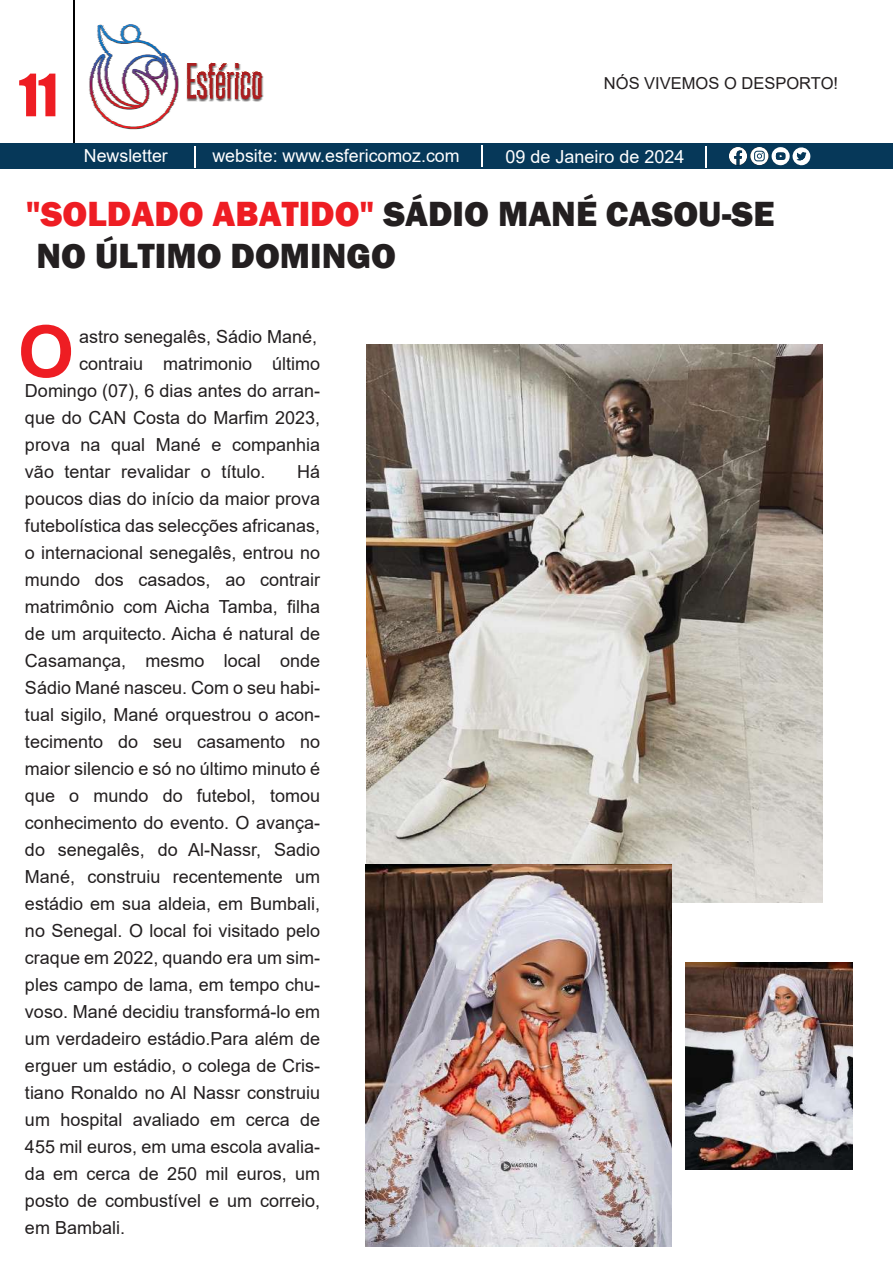
<style>
.page{position:relative;width:893px;height:1263px;background:#fff}
.page>*{position:absolute;margin:0;border:0;box-sizing:border-box;transform-origin:0 0}
.t1{font:700 72px "Arial";color:#ee1d23}
.t2{font:54px "Impact";color:#ee1d23;scale:.94 1}
.t3{font:800 36px/42.2px "Franklin Gothic";color:#231f20}
.t4{font:18px/27px "Arial";color:#231f20;text-align:justify}
.t5{font:18px "Arial";color:#fff}
.t6{font:16.5px "Arial";color:#231f20}
.s1{color:#ee1d23}
</style>
<div class="page">
<div style="left:0;top:144px;width:893px;height:25px;background:#063859"></div>
<svg style="left:705px;top:146px;width:1px;height:22px"></svg>
<svg style="left:195px;top:146px;width:1px;height:22px"></svg>
<svg style="left:729px;top:147px;width:18px;height:18px"></svg>
<svg style="left:750px;top:147px;width:18px;height:18px"></svg>
<svg style="left:754px;top:151px;width:11px;height:10px"></svg>
<svg style="left:482px;top:146px;width:1px;height:21px"></svg>
<svg style="left:771px;top:147px;width:40px;height:19px"></svg>
<hr style="left:73px;top:0;width:2px;height:142px;background:#000001">
<svg style="left:89px;top:24px;width:175px;height:106px"></svg>
<img style="left:367px;top:345px;width:455px;height:557px">
<img style="left:366px;top:864px;width:306px;height:382px">
<img style="left:685px;top:962px;width:167px;height:207px">
<h2 class="t2" style="left:19px;top:53px;width:43px">11</h2>
<p class="t6" style="left:604px;top:71px;width:236px">NÓS VIVEMOS O DESPORTO!</p>
<p class="t5" style="left:84px;top:143px;width:86px">Newsletter</p>
<p class="t5" style="left:212px;top:143px;width:249px">website: www.esfericomoz.com</p>
<p class="t5" style="left:505px;top:144px;width:181px">09 de Janeiro de 2024</p>
<h3 class="t3" style="left:26px;top:192px;width:750px"><span class="s1">"SOLDADO ABATIDO"</span> SÁDIO MANÉ CASOU-SE<br>NO ÚLTIMO DOMINGO</h3>
<h1 class="t1" style="left:18px;top:301px;width:58px">O</h1>
<p class="t4" style="left:79px;top:323px;width:240px">astro senegalês, Sádio Mané,</p>
<p class="t4" style="left:79px;top:350px;width:243px">contraiu matrimonio último</p>
<p class="t4" style="left:25px;top:377px;width:297px">Domingo (07), 6 dias antes do arran-</p>
<p class="t4" style="left:25px;top:404px;width:297px">que do CAN Costa do Marfim 2023,</p>
<p class="t4" style="left:25px;top:431px;width:297px">prova na qual Mané e companhia</p>
<p class="t4" style="left:25px;top:458px;width:242px">vão tentar revalidar o título.</p>
<p class="t4" style="left:25px;top:458px;width:297px;text-indent:272px">Há poucos dias do início da maior prova futebolística das selecções africanas, o internacional senegalês, entrou no mundo dos casados, ao contrair matrimônio com Aicha Tamba, filha de um arquitecto. Aicha é natural de Casamança, mesmo local onde Sádio Mané nasceu. Com o seu habi&shy;tual sigilo, Mané orquestrou o acon&shy;tecimento do seu casamento no maior silencio e só no último minuto é que o mundo do futebol, tomou conhecimento do evento. O avança&shy;do senegalês, do Al-Nassr, Sadio Mané, construiu recentemente um estádio em sua aldeia, em Bumbali, no Senegal. O local foi visitado pelo craque em 2022, quando era um sim&shy;ples campo de lama, em tempo chu&shy;voso. Mané decidiu transformá-lo em um verdadeiro estádio.Para além de erguer um estádio, o colega de Cris&shy;tiano Ronaldo no Al Nassr construiu um hospital avaliado em cerca de 455 mil euros, em uma escola avalia&shy;da em cerca de 250 mil euros, um posto de combustível e um correio, em Bambali.</p>
</div>
